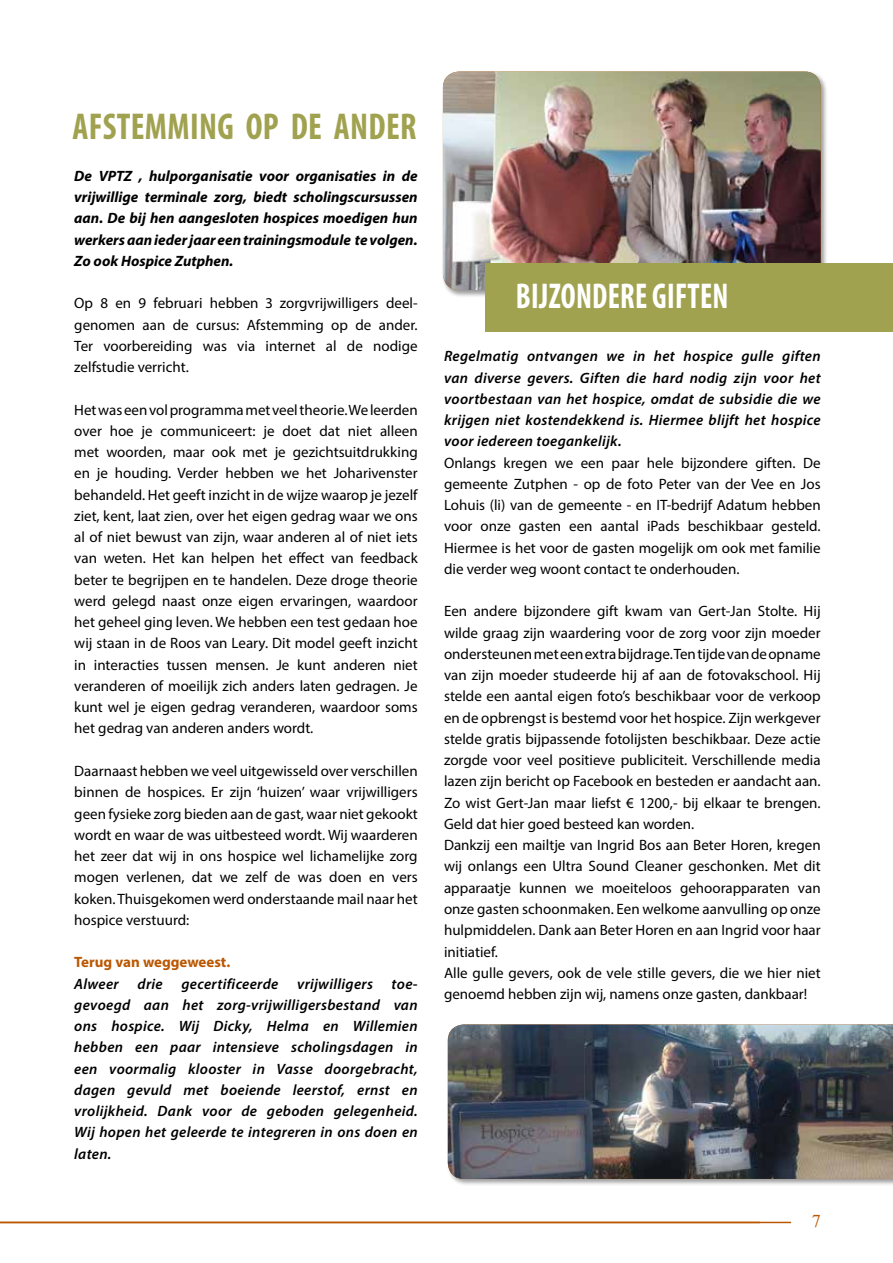
<style>
.page{position:relative;width:893px;height:1263px;background:#fff}
.page>*{position:absolute;margin:0;border:0;box-sizing:border-box;transform-origin:0 0}
.t1{font:700 condensed 37.5px "Myriad Pro";letter-spacing:.01em;color:#a1a250;scale:.93 1}
.t2{font:700 condensed 36px "Myriad Pro";letter-spacing:.01em;color:#fff;scale:.86 1}
.t3{font:18px "Times New Roman";color:#ba5802}
.t4{font:15px/21.3px "Myriad Pro";color:#000;text-align:justify}
.t5{font:italic 600 15px/21.3px "Myriad Pro";letter-spacing:.02em;color:#000;text-align:justify}
.t6{font:italic 700 15px/21.3px "Myriad Pro";color:#000;text-align:justify}
.t7{font:700 15px "Myriad Pro";color:#ba5802}
</style>
<div class="page">
<hr style="left:0;top:1222px;width:791px;height:1px;background:#ba5802">
<div style="left:441px;top:70px;width:387px;height:228px;background:#000;opacity:.4"></div>
<img style="left:443px;top:72px;width:378px;height:218px">
<div style="left:485px;top:263px;width:408px;height:68px;background:#a1a250"></div>
<div style="left:446px;top:1023px;width:447px;height:163px;background:#000;opacity:.4"></div>
<img style="left:448px;top:1024px;width:445px;height:155px">
<h1 class="t1" style="left:72px;top:103px;width:372px">AFSTEMMING OP DE ANDER</h1>
<p class="t6" style="left:74px;top:165px;width:345px">De VPTZ , hulporganisatie voor organisaties in de vrijwillige terminale zorg, biedt scholingscursussen aan. De bij hen aangesloten hospices moedigen hun werkers aan ieder jaar een trainingsmodule te volgen.<br>Zo ook Hospice Zutphen.</p>
<p class="t4" style="left:74px;top:292px;width:345px">Op 8 en 9 februari hebben 3 zorgvrijwilligers deel&shy;genomen aan de cursus: Afstemming op de ander.<br>Ter voorbereiding was via internet al de nodige zelfstudie verricht.</p>
<p class="t4" style="left:74px;top:399px;width:345px">Het was een vol programma met veel theorie. We leerden over hoe je communiceert: je doet dat niet alleen met woorden, maar ook met je gezichtsuitdrukking en je houding. Verder hebben we het Joharivenster behandeld. Het geeft inzicht in de wijze waarop je jezelf ziet, kent, laat zien, over het eigen gedrag waar we ons al of niet bewust van zijn, waar anderen al of niet iets van weten. Het kan helpen het effect van feedback beter te begrijpen en te handelen. Deze droge theorie werd gelegd naast onze eigen ervaringen, waardoor het geheel ging leven. We hebben een test gedaan hoe wij staan in de Roos van Leary. Dit model geeft inzicht in interacties tussen mensen. Je kunt anderen niet veranderen of moeilijk zich anders laten gedragen. Je kunt wel je eigen gedrag veranderen, waardoor soms het gedrag van anderen anders wordt.</p>
<p class="t4" style="left:74px;top:760px;width:345px">Daarnaast hebben we veel uitgewisseld over verschillen binnen de hospices. Er zijn ‘huizen’ waar vrijwilligers geen fysieke zorg bieden aan de gast, waar niet gekookt wordt en waar de was uitbesteed wordt. Wij waarderen het zeer dat wij in ons hospice wel lichamelijke zorg mogen verlenen, dat we zelf de was doen en vers koken. Thuisgekomen werd onderstaande mail naar het hospice verstuurd:</p>
<p class="t7" style="left:74px;top:952px;width:157px">Terug van weggeweest.</p>
<p class="t5" style="left:74px;top:972px;width:345px">Alweer drie gecertificeerde vrijwilligers toe&shy;gevoegd aan het zorg-vrijwilligersbestand van ons hospice. Wij Dicky, Helma en Willemien hebben een paar intensieve scholingsdagen in een voormalig klooster in Vasse doorgebracht, dagen gevuld met boeiende leerstof, ernst en vrolijkheid. Dank voor de geboden gelegenheid.<br>Wij hopen het geleerde te integreren in ons doen en laten.</p>
<h2 class="t2" style="left:516px;top:274px;width:249px">BIJZONDERE GIFTEN</h2>
<p class="t5" style="left:444px;top:345px;width:378px">Regelmatig ontvangen we in het hospice gulle giften van diverse gevers. Giften die hard nodig zijn voor het voortbestaan van het hospice, omdat de subsidie die we krijgen niet kostendekkend is. Hiermee blijft het hospice voor iedereen toegankelijk.</p>
<p class="t4" style="left:444px;top:452px;width:378px">Onlangs kregen we een paar hele bijzondere giften. De gemeente Zutphen - op de foto Peter van der Vee en Jos Lohuis (li) van de gemeente - en IT-bedrijf Adatum hebben voor onze gasten een aantal iPads beschikbaar gesteld.<br>Hiermee is het voor de gasten mogelijk om ook met familie die verder weg woont contact te onderhouden.</p>
<p class="t4" style="left:444px;top:600px;width:378px;text-align:left">Een andere bijzondere gift kwam van Gert-Jan Stolte. Hij wilde graag zijn waardering voor de zorg voor zijn moeder ondersteunen met een extra bijdrage. Ten tijde van de opname van zijn moeder studeerde hij af aan de fotovakschool. Hij stelde een aantal eigen foto’s beschikbaar voor de verkoop en de opbrengst is bestemd voor het hospice. Zijn werkgever stelde gratis bijpassende fotolijsten beschikbaar. Deze actie zorgde voor veel positieve publiciteit. Verschillende media lazen zijn bericht op Facebook en besteden er aandacht aan.<br>Zo wist Gert-Jan maar liefst € 1200,- bij elkaar te brengen.<br>Geld dat hier goed besteed kan worden.<br>Dankzij een mailtje van Ingrid Bos aan Beter Horen, kregen wij onlangs een Ultra Sound Cleaner geschonken. Met dit apparaatje kunnen we moeiteloos gehoorapparaten van onze gasten schoonmaken. Een welkome aanvulling op onze hulpmiddelen. Dank aan Beter Horen en aan Ingrid voor haar initiatief.<br>Alle gulle gevers, ook de vele stille gevers, die we hier niet genoemd hebben zijn wij, namens onze gasten, dankbaar!</p>
<p class="t3" style="left:812px;top:1209px;width:10px">7</p>
</div>
